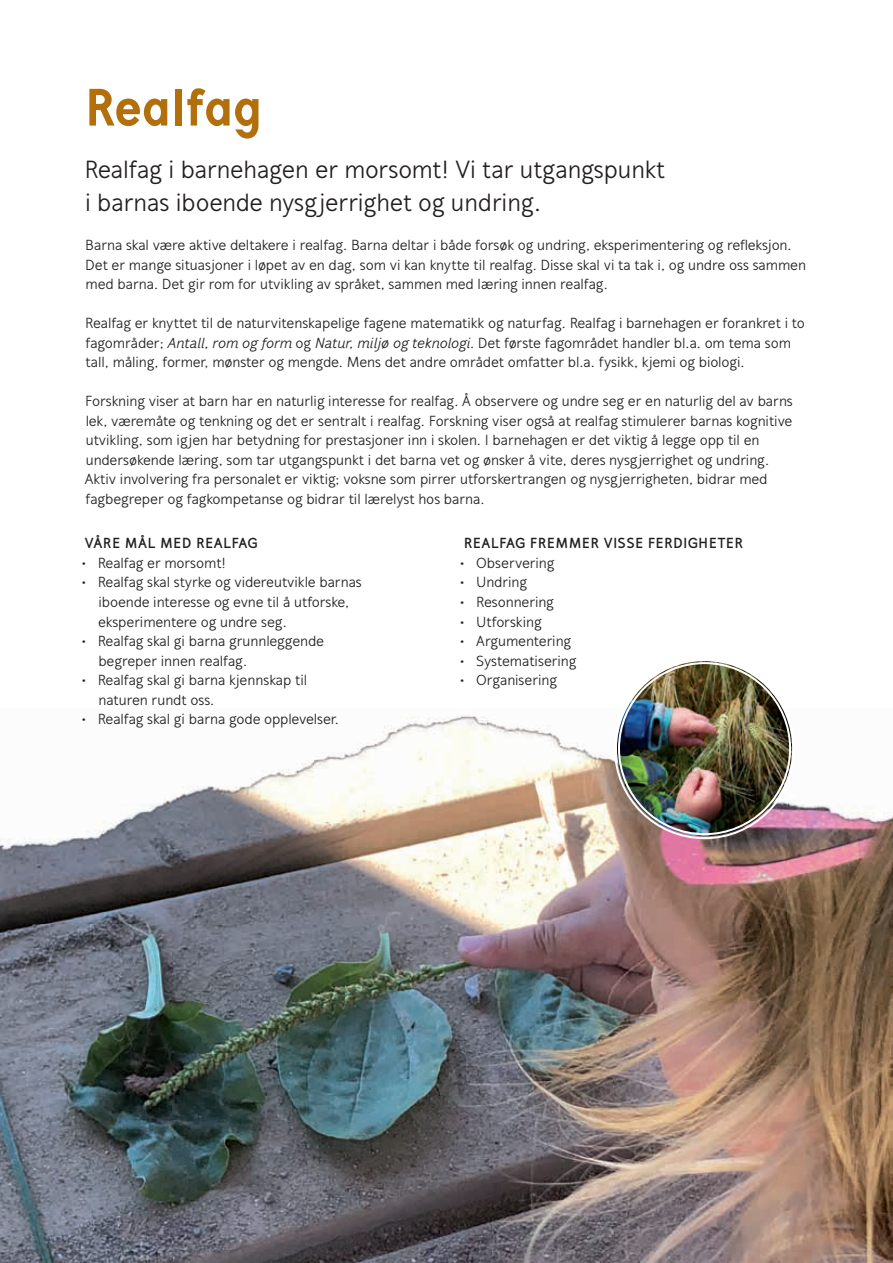
<style>
.page{position:relative;width:893px;height:1263px;background:#fff}
.page>*{position:absolute;margin:0;border:0;box-sizing:border-box;transform-origin:0 0}
.t1{font:800 54px "Mucho Sans";letter-spacing:-.015em;color:#b26f0c}
.t2{font:25.5px/33px "Mucho Sans";color:#231f20}
.t3{font:15px/19.5px "Mucho Sans";color:#231f20}
.t4{font:700 15px "Mucho Sans";letter-spacing:.03em;color:#231f20}
.s1{font-style:italic}
</style>
<div class="page">
<img style="left:0;top:716px;width:893px;height:547px">
<img style="left:614px;top:661px;width:181px;height:178px">
<h1 class="t1" style="left:84px;top:76px;width:180px">Realfag</h1>
<h2 class="t2" style="left:85px;top:153px;width:582px">Realfag i barnehagen er morsomt! Vi tar utgangspunkt i barnas iboende nysgjerrighet og undring.</h2>
<p class="t3" style="left:85px;top:235px;width:722px">Barna skal være aktive deltakere i realfag. Barna deltar i både forsøk og undring, eksperimentering og refleksjon.<br>Det er mange situasjoner i løpet av en dag, som vi kan knytte til realfag. Disse skal vi ta tak i, og undre oss sammen med barna. Det gir rom for utvikling av språket, sammen med læring innen realfag.</p>
<p class="t3" style="left:85px;top:313px;width:721px">Realfag er knyttet til de naturvitenskapelige fagene matematikk og naturfag. Realfag i barnehagen er forankret i to fagområder; <span class="s1">Antall, rom og form</span> og <span class="s1">Natur, miljø og teknologi.</span> Det første fagområdet handler bl.a. om tema som tall, måling, former, mønster og mengde. Mens det andre området omfatter bl.a. fysikk, kjemi og biologi.</p>
<p class="t3" style="left:85px;top:391px;width:710px">Forskning viser at barn har en naturlig interesse for realfag. Å observere og undre seg er en naturlig del av barns lek, væremåte og tenkning og det er sentralt i realfag. Forskning viser også at realfag stimulerer barnas kognitive utvikling, som igjen har betydning for prestasjoner inn i skolen. I barnehagen er det viktig å legge opp til en undersøkende læring, som tar utgangspunkt i det barna vet og ønsker å vite, deres nysgjerrighet og undring.<br>Aktiv involvering fra personalet er viktig; voksne som pirrer utforskertrangen og nysgjerrigheten, bidrar med fagbegreper og fagkompetanse og bidrar til lærelyst hos barna.</p>
<p class="t4" style="left:85px;top:534px;width:174px">VÅRE MÅL MED REALFAG</p>
<p class="t3" style="left:82px;top:553px;width:146px">• Realfag er morsomt!</p>
<p class="t3" style="left:98px;top:573px;width:265px;text-indent:-16px">• Realfag skal styrke og videreutvikle barnas iboende interesse og evne til å utforske, eksperimentere og undre seg.</p>
<p class="t3" style="left:98px;top:631px;width:227px;text-indent:-17px">• Realfag skal gi barna grunnleggende begreper innen realfag.</p>
<p class="t3" style="left:98px;top:670px;width:210px;text-indent:-17px">• Realfag skal gi barna kjennskap til naturen rundt oss.</p>
<p class="t3" style="left:82px;top:709px;width:259px">• Realfag skal gi barna gode opplevelser.</p>
<p class="t4" style="left:464px;top:534px;width:281px">REALFAG FREMMER VISSE FERDIGHETER</p>
<p class="t3" style="left:460px;top:553px;width:96px">• Observering</p>
<p class="t3" style="left:460px;top:573px;width:68px">• Undring</p>
<p class="t3" style="left:460px;top:592px;width:95px">• Resonnering</p>
<p class="t3" style="left:460px;top:612px;width:83px">• Utforsking</p>
<p class="t3" style="left:460px;top:631px;width:112px">• Argumentering</p>
<p class="t3" style="left:460px;top:651px;width:118px">• Systematisering</p>
<p class="t3" style="left:460px;top:670px;width:98px">• Organisering</p>
</div>
